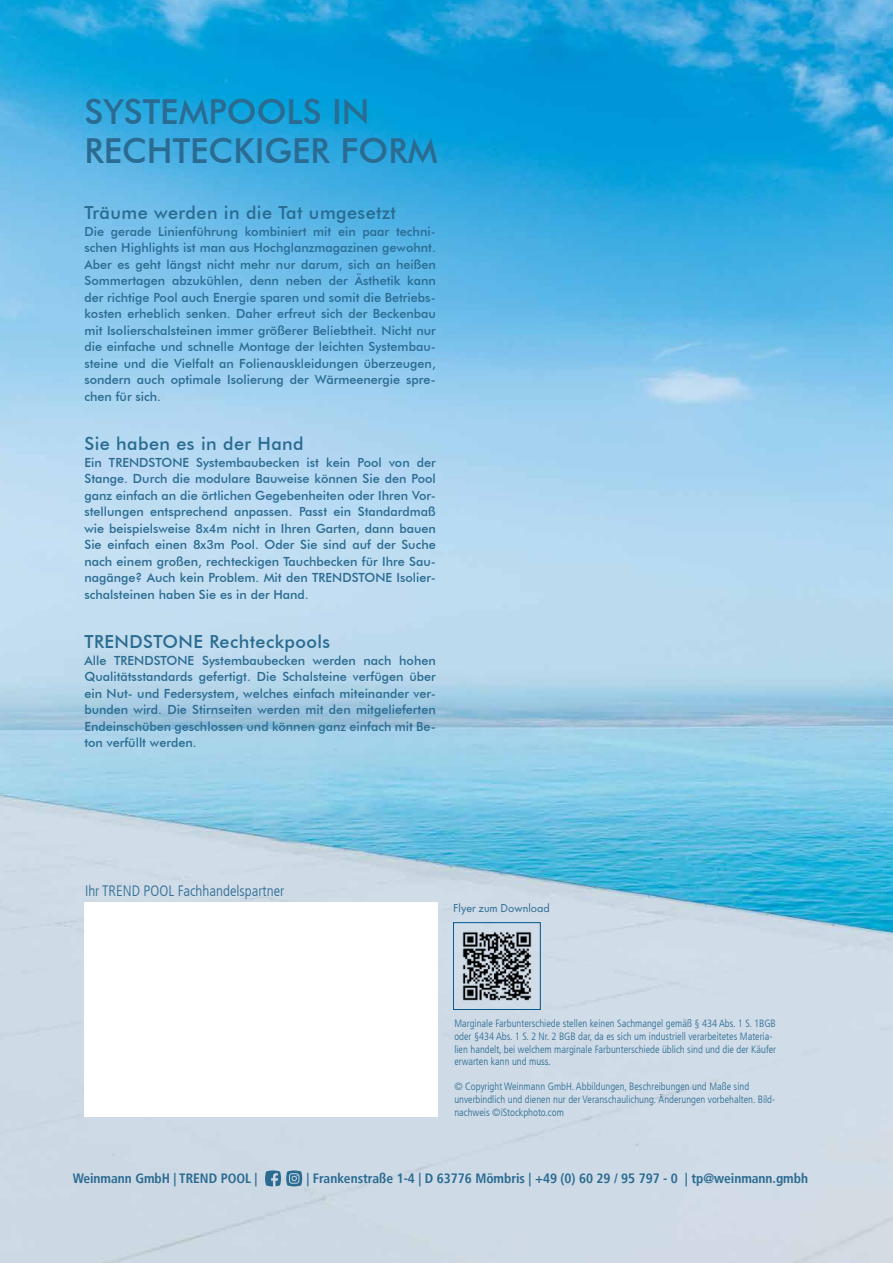
<style>
.page{position:relative;width:893px;height:1263px;background:#fff}
.page>*{position:absolute;margin:0;border:0;box-sizing:border-box;transform-origin:0 0}
.t1{font:500 34.5px/39px "Futura BT";color:#2a6b91}
.t2{font:500 18px "Futura BT";letter-spacing:.025em;color:#2a6b91}
.t3{font:300 condensed 15px "Frutiger LT";color:#2a6b91}
.t4{font:700 condensed 13.5px "Frutiger LT";letter-spacing:-.005em;color:#2a6b91}
.t5{font:500 12.6px/16.5px "Futura BT";color:#2a6b91;text-align:justify}
.t6{font:12px "Futura PT";color:#2a6b91}
.t7{font:300 condensed 10.5px/12.6px "Frutiger LT";color:#2a6b91}
</style>
<div class="page">
<img style="left:0;top:0;width:893px;height:1263px">
<div style="left:85px;top:902px;width:353px;height:215px;background:#fff"></div>
<svg style="left:265px;top:1170px;width:37px;height:16px"></svg>
<img style="left:455px;top:924px;width:83px;height:84px">
<div style="left:453px;top:922px;width:87px;height:88px;border:1px solid #00639d"></div>
<h1 class="t1" style="left:84px;top:92px;width:355px">SYSTEMPOOLS IN<br>RECHTECKIGER FORM</h1>
<h2 class="t2" style="left:84px;top:202px;width:313px">Träume werden in die Tat umgesetzt</h2>
<p class="t5" style="left:84px;top:223px;width:353px">Die gerade Linienführung kombiniert mit ein paar techni&shy;schen Highlights ist man aus Hochglanzmagazinen gewohnt.<br>Aber es geht längst nicht mehr nur darum, sich an heißen Sommertagen abzukühlen, denn neben der Ästhetik kann der richtige Pool auch Energie sparen und somit die Betriebs&shy;kosten erheblich senken. Daher erfreut sich der Beckenbau mit Isolierschalsteinen immer größerer Beliebtheit. Nicht nur die einfache und schnelle Montage der leichten Systembau&shy;steine und die Vielfalt an Folienauskleidungen überzeugen, sondern auch optimale Isolierung der Wärmeenergie spre&shy;chen für sich.</p>
<h2 class="t2" style="left:84px;top:433px;width:221px">Sie haben es in der Hand</h2>
<p class="t5" style="left:84px;top:454px;width:353px">Ein TRENDSTONE Systembaubecken ist kein Pool von der Stange. Durch die modulare Bauweise können Sie den Pool ganz einfach an die örtlichen Gegebenheiten oder Ihren Vor&shy;stellungen entsprechend anpassen. Passt ein Standardmaß wie beispielsweise 8x4m nicht in Ihren Garten, dann bauen Sie einfach einen 8x3m Pool. Oder Sie sind auf der Suche nach einem großen, rechteckigen Tauchbecken für Ihre Sau&shy;nagänge? Auch kein Problem. Mit den TRENDSTONE Isolier&shy;schalsteinen haben Sie es in der Hand.</p>
<h2 class="t2" style="left:84px;top:631px;width:247px">TRENDSTONE Rechteckpools</h2>
<p class="t5" style="left:84px;top:652px;width:353px">Alle TRENDSTONE Systembaubecken werden nach hohen Qualitätsstandards gefertigt. Die Schalsteine verfügen über ein Nut- und Federsystem, welches einfach miteinander ver&shy;bunden wird. Die Stirnseiten werden mit den mitgelieferten Endeinschüben geschlossen und können ganz einfach mit Be&shy;ton verfüllt werden.</p>
<p class="t3" style="left:85px;top:882px;width:201px">Ihr TREND POOL Fachhandelspartner</p>
<p class="t6" style="left:453px;top:901px;width:98px">Flyer zum Download</p>
<p class="t7" style="left:454px;top:1018px;width:323px">Marginale Farbunterschiede stellen keinen Sachmangel gemäß § 434 Abs. 1 S. 1BGB oder §434 Abs. 1 S. 2 Nr. 2 BGB dar, da es sich um industriell verarbeitetes Materia&shy;lien handelt, bei welchem marginale Farbunterschiede üblich sind und die der Käufer erwarten kann und muss.</p>
<p class="t7" style="left:454px;top:1081px;width:322px">© Copyright Weinmann GmbH. Abbildungen, Beschreibungen und Maße sind unverbindlich und dienen nur der Veranschaulichung. Änderungen vorbehalten. Bild&shy;nachweis ©iStockphoto.com</p>
<p class="t4" style="left:73px;top:1171px;width:186px">Weinmann GmbH | TREND POOL |</p>
<p class="t4" style="left:306px;top:1171px;width:503px">| Frankenstraße 1-4 | D 63776 Mömbris | +49 (0) 60 29 / 95 797 - 0 | tp@weinmann.gmbh</p>
</div>
